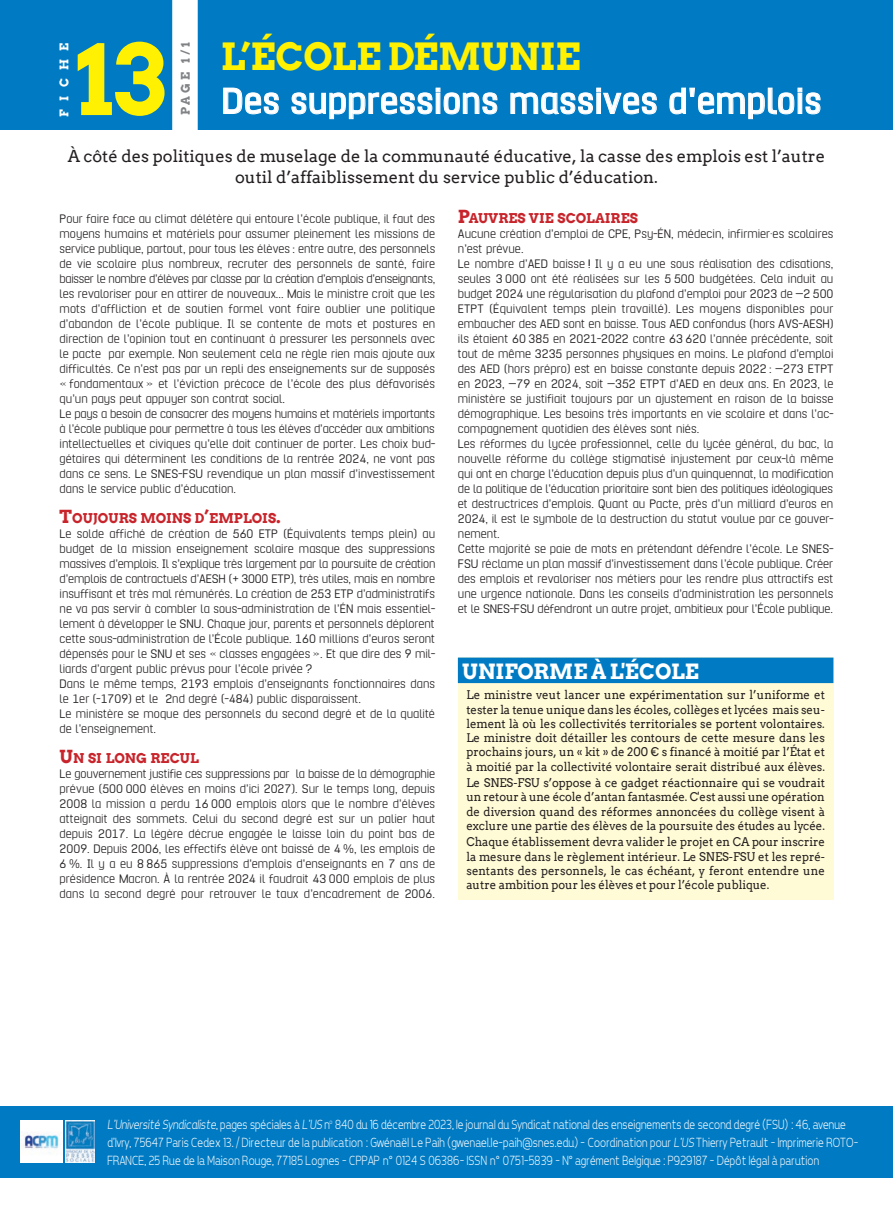
<style>
.page{position:relative;width:893px;height:1221px;background:#fff}
.page>*{position:absolute;margin:0;border:0;box-sizing:border-box;transform-origin:0 0}
.t1{font:700 96.9px "Arvo";color:#fff101}
.t2{font:700 40.5px "Hurufo&Numero";color:#fff}
.t3{font:700 37.5px "Arvo";letter-spacing:-.01em;color:#fff101}
.t4{font:700 21px "Arvo";color:#fff}
.t5{font:16.5px/21.8px "Arvo";color:#231f20;text-align:center}
.t6{font:100 14.25px/15px "Hurufo&Numero";color:#231f20}
.t7{font:300 13.5px/18px "Tepeno Sans";color:#fff;scale:.89 1}
.t8{font:700 13.5px "Arvo";color:#c8242b}
.t9{font:12px/14.2px "Arvo";color:#231f20;text-align:justify;scale:.95 1}
.t10{font:700 12px "Arvo";color:#808285}
.t11{font:700 12px "Arvo";letter-spacing:.695em;color:#fff}
.s1{font-size:18px}
.s2{font-style:italic}
</style>
<div class="page">
<div style="left:0;top:0;width:893px;height:130px;background:#007bc3"></div>
<svg style="left:223px;top:87px;width:56px;height:27px"></svg>
<svg style="left:291px;top:88px;width:207px;height:31px"></svg>
<svg style="left:510px;top:88px;width:147px;height:26px"></svg>
<svg style="left:669px;top:87px;width:152px;height:32px"></svg>
<div style="left:172px;top:0;width:26px;height:133px;background:#fff"></div>
<div style="left:458px;top:657px;width:375px;height:242px;background:#fffbd6"></div>
<div style="left:458px;top:657px;width:375px;height:26px;background:#007bc3"></div>
<div style="left:0;top:1106px;width:893px;height:71px;background:#007bc3"></div>
<img style="left:20px;top:1120px;width:43px;height:42px">
<img style="left:65px;top:1120px;width:30px;height:42px">
<h3 class="t3" style="left:221px;top:35px;width:361px">L’ÉCOLE DÉMUNIE</h3>
<p class="t11" style="left:57px;top:117px;width:76px;rotate:-90deg">FICHE</p>
<h1 class="t1" style="left:76px;top:25px;width:92px">13</h1>
<p class="t10" style="left:179px;top:115px;width:74px;rotate:-90deg">PAGE 1/1</p>
<h2 class="t2" style="left:222px;top:83px;width:602px">Des suppressions massives d'emplois</h2>
<p class="t5" style="left:68px;top:145px;width:759px">À côté des politiques de muselage de la communauté éducative, la casse des emplois est l’autre outil d’affaiblissement du service public d’éducation.</p>
<p class="t6" style="left:60px;top:211px;width:377px">Pour faire face au climat délétère qui entoure l’école publique, il faut des moyens humains et matériels pour assumer pleinement les missions de service publique, partout, pour tous les élèves : entre autre, des personnels de vie scolaire plus nombreux, recruter des personnels de santé, faire baisser le nombre d’élèves par classe par la création d’emplois d’enseignants, les revaloriser pour en attirer de nouveaux... Mais le ministre croit que les mots d’affliction et de soutien formel vont faire oublier une politique d’abandon de l’école publique. Il se contente de mots et postures en direction de l’opinion tout en continuant à pressurer les personnels avec le pacte par exemple. Non seulement cela ne règle rien mais ajoute aux difficultés. Ce n’est pas par un repli des enseignements sur de supposés « fondamentaux » et l’éviction précoce de l’école des plus défavorisés qu’un pays peut appuyer son contrat social.<br>Le pays a besoin de consacrer des moyens humains et matériels importants à l’école publique pour permettre à tous les élèves d’accéder aux ambitions intellectuelles et civiques qu’elle doit continuer de porter. Les choix bud&shy;gétaires qui déterminent les conditions de la rentrée 2024, ne vont pas dans ce sens. Le SNES-FSU revendique un plan massif d’investissement dans le service public d’éducation.</p>
<p class="t8" style="left:60px;top:510px;width:223px"><span class="s1">T</span>OUJOURS MOINS D<span class="s1">’</span>EMPLOIS<span class="s1">.</span></p>
<p class="t6" style="left:60px;top:526px;width:377px">Le solde affiché de création de 560 ETP (Équivalents temps plein) au budget de la mission enseignement scolaire masque des suppressions massives d’emplois. Il s’explique très largement par la poursuite de création d’emplois de contractuels d’AESH (+ 3000 ETP), très utiles, mais en nombre insuffisant et très mal rémunérés. La création de 253 ETP d’administratifs ne va pas servir à combler la sous-administration de l’ÉN mais essentiel&shy;lement à développer le SNU. Chaque jour, parents et personnels déplorent cette sous-administration de l’École publique. 160 millions d’euros seront dépensés pour le SNU et ses « classes engagées ». Et que dire des 9 mil&shy;liards d’argent public prévus pour l’école privée ?<br>Dans le même temps, 2193 emplois d’enseignants fonctionnaires dans le 1er (-1709) et le 2nd degré (-484) public disparaissent.<br>Le ministère se moque des personnels du second degré et de la qualité de l’enseignement.</p>
<p class="t8" style="left:60px;top:750px;width:141px"><span class="s1">U</span>N SI LONG RECUL</p>
<p class="t6" style="left:60px;top:766px;width:377px;text-align:justify">Le gouvernement justifie ces suppressions par la baisse de la démographie prévue (500 000 élèves en moins d’ici 2027). Sur le temps long, depuis 2008 la mission a perdu 16 000 emplois alors que le nombre d’élèves atteignait des sommets. Celui du second degré est sur un palier haut depuis 2017. La légère décrue engagée le laisse loin du point bas de 2009. Depuis 2006, les effectifs élève ont baissé de 4 %, les emplois de 6 %. Il y a eu 8 865 suppressions d'emplois d'enseignants en 7 ans de présidence Macron. À la rentrée 2024 il faudrait 43 000 emplois de plus dans la second degré pour retrouver le taux d’encadrement de 2006.</p>
<p class="t8" style="left:458px;top:210px;width:182px"><span class="s1">P</span>AUVRES VIE SCOLAIRES</p>
<p class="t6" style="left:458px;top:226px;width:377px">Aucune création d’emploi de CPE, Psy-ÉN, médecin, infirmier·es scolaires n’est prévue.<br>Le nombre d’AED baisse ! Il y a eu une sous réalisation des cdisations, seules 3 000 ont été réalisées sur les 5 500 budgétées. Cela induit au budget 2024 une régularisation du plafond d’emploi pour 2023 de –2 500<br>ETPT (Équivalent temps plein travaillé). Les moyens disponibles pour embaucher des AED sont en baisse. Tous AED confondus (hors AVS-AESH) ils étaient 60 385 en 2021-2022 contre 63 620 l’année précédente, soit tout de même 3235 personnes physiques en moins. Le plafond d’emploi des AED (hors prépro) est en baisse constante depuis 2022 : –273 ETPT en 2023, –79 en 2024, soit –352 ETPT d’AED en deux ans. En 2023, le ministère se justifiait toujours par un ajustement en raison de la baisse démographique. Les besoins très importants en vie scolaire et dans l’ac&shy;compagnement quotidien des élèves sont niés.<br>Les réformes du lycée professionnel, celle du lycée général, du bac, la nouvelle réforme du collège stigmatisé injustement par ceux-là même qui ont en charge l’éducation depuis plus d’un quinquennat, la modification de la politique de l’éducation prioritaire sont bien des politiques idéologiques et destructrices d’emplois. Quant au Pacte, près d’un milliard d’euros en 2024, il est le symbole de la destruction du statut voulue par ce gouver&shy;nement.<br>Cette majorité se paie de mots en prétendant défendre l’école. Le SNES-FSU réclame un plan massif d’investissement dans l’école publique. Créer des emplois et revaloriser nos métiers pour les rendre plus attractifs est une urgence nationale. Dans les conseils d’administration les personnels et le SNES-FSU défendront un autre projet, ambitieux pour l’École publique.</p>
<h3 class="t4" style="left:462px;top:659px;width:238px">UNIFORME À L'ÉCOLE</h3>
<p class="t9" style="left:466px;top:688px;width:379px">Le ministre veut lancer une expérimentation sur l’uniforme et tester la tenue unique dans les écoles, collèges et lycées mais seu&shy;lement là où les collectivités territoriales se portent volontaires.<br>Le ministre doit détailler les contours de cette mesure dans les prochains jours, un « kit » de 200 € s financé à moitié par l’État et à moitié par la collectivité volontaire serait distribué aux élèves.</p>
<p class="t9" style="left:466px;top:775px;width:379px">Le SNES-FSU s’oppose à ce gadget réactionnaire qui se voudrait un retour à une école d’antan fantasmée. C'est aussi une opération de diversion quand des réformes annoncées du collège visent à exclure une partie des élèves de la poursuite des études au lycée.</p>
<p class="t9" style="left:466px;top:835px;width:379px">Chaque établissement devra valider le projet en CA pour inscrire la mesure dans le règlement intérieur. Le SNES-FSU et les repré&shy;sentants des personnels, le cas échéant, y feront entendre une autre ambition pour les élèves et pour l’école publique.</p>
<p class="t7" style="left:107px;top:1114px;width:846px"><span class="s2">L’Université Syndicaliste</span>, pages spéciales à <span class="s2">L’US</span> n<sup>o</sup> 840 du 16 décembre 2023, le journal du Syndicat national des enseignements de second degré (FSU) : 46, avenue d’Ivry, 75647 Paris Cedex 13. / Directeur de la publication : Gwénaël Le Paih (gwenael.le-paih@snes.edu) – Coordination pour <span class="s2">L'US</span> Thierry Petrault – Imprimerie ROTO-<br>FRANCE, 25 Rue de la Maison Rouge, 77185 Lognes - CPPAP n° 0124 S 06386– ISSN n° 0751-5839 – N° agrément Belgique : P929187 - Dépôt légal à parution</p>
</div>
